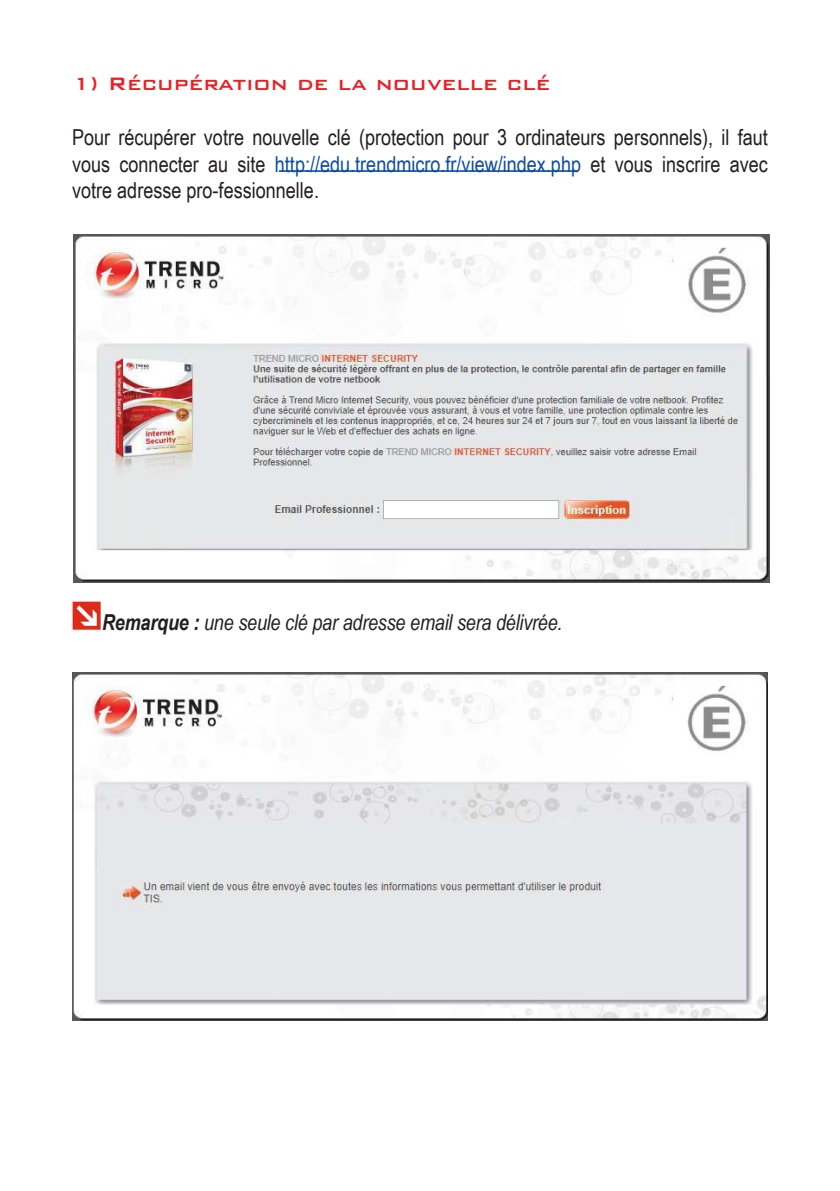
<style>
.page{position:relative;width:840px;height:1191px;background:#fff}
.page>*{position:absolute;margin:0;border:0;box-sizing:border-box;transform-origin:0 0}
.t1{font:500 24px "Bank Gothic BT";color:#ee1d23}
.t2{font:22px/26.4px "Arial Narrow";color:#231f20;text-align:justify}
.t3{font:italic 22px "Arial Narrow";letter-spacing:-.01em;color:#231f20}
.s1{color:#0d4da1}
.s2{font-weight:700}
</style>
<div class="page">
<img style="left:73px;top:234px;width:695px;height:348px">
<img style="left:72px;top:672px;width:695px;height:349px">
<hr style="left:279px;top:170px;width:298px;height:2px;background:#0d4da1">
<img style="left:72px;top:601px;width:29px;height:29px">
<p class="t1" style="left:72px;top:71px;width:479px">1) Récupération de la nouvelle clé</p>
<p class="t2" style="left:72px;top:124px;width:697px">Pour récupérer votre nouvelle clé (protection pour 3 ordinateurs personnels), il faut vous connecter au site <span class="s1">http://edu.trendmicro.fr/view/index.php</span> et vous inscrire avec votre adresse pro-fessionnelle.</p>
<p class="t3" style="left:102px;top:607px;width:461px"><span class="s2">Remarque :</span> une seule clé par adresse email sera délivrée.</p>
</div>
